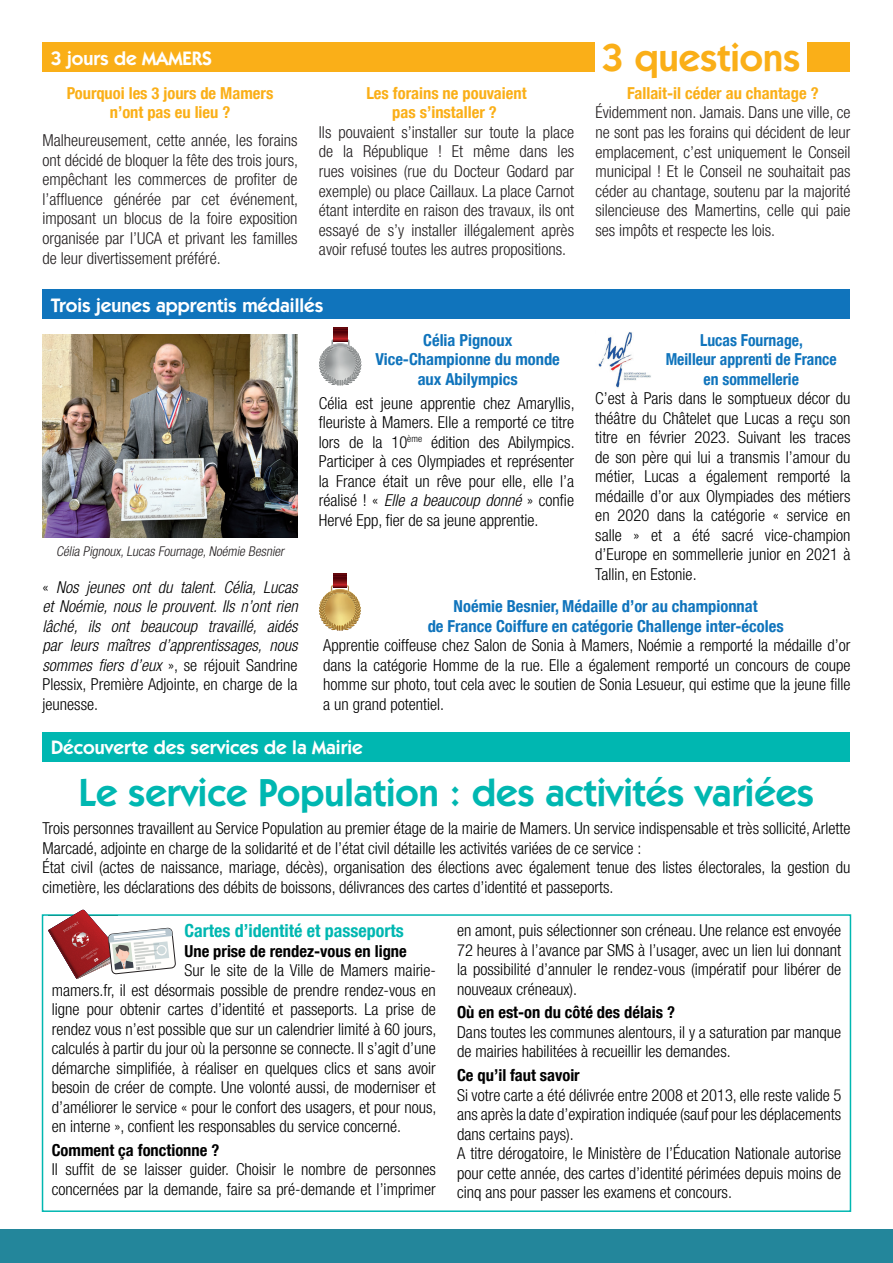
<style>
.page{position:relative;width:893px;height:1263px;background:#fff}
.page>*{position:absolute;margin:0;border:0;box-sizing:border-box;transform-origin:0 0}
.t1{font:600 39px "Kabel IT Cby BT";color:#00b7b1}
.t2{font:600 39px "Kabel IT Cby BT";color:#faaf18}
.t3{font:600 19.5px "Kabel IT Cby BT";color:#fff}
.t4{font:700 condensed 18px "Helvetica Neue LT Com";color:#00b7b1}
.t5{font:300 condensed 16.5px/19.5px "Helvetica Neue LT Com";color:#000;text-align:justify}
.t6{font:300 condensed 16.5px/19.5px "Helvetica Neue LT Com";color:#231f20;text-align:justify}
.t7{font:italic 300 condensed 16.5px/19.5px "Helvetica Neue";color:#000;text-align:justify}
.t8{font:700 condensed 16.5px/19.5px "Helvetica Neue LT Com";color:#1074bc;text-align:center}
.t9{font:700 condensed 16.5px "Helvetica Neue LT Com";color:#000}
.t10{font:700 condensed 16.5px/19.5px "Helvetica Neue LT Com";color:#faaf18;text-align:center}
.t11{font:700 condensed 16.5px/19.5px "Helvetica Neue LT Com";color:#1074bc;text-align:center;scale:.95 1}
.t12{font:italic 300 condensed 13.5px "Helvetica Neue LT Com";color:#231f20}
.s1{font-weight:700;color:#faaf18}
.s2{font-weight:700;color:#fff}
.s3{font-family:"Helvetica Neue LT Com";font-style:normal}
.s4{font-family:"Helvetica Neue";font-style:italic}
</style>
<div class="page">
<div style="left:42px;top:914px;width:809px;height:298px;border:2px solid #00b7b1"></div>
<div style="left:0;top:1229px;width:893px;height:34px;background:#23869b"></div>
<div style="left:43px;top:43px;width:552px;height:29px;background:#faaf18"></div>
<div style="left:43px;top:732px;width:807px;height:29px;background:#00b7b1"></div>
<div style="left:808px;top:43px;width:42px;height:29px;background:#faaf18"></div>
<div style="left:43px;top:289px;width:807px;height:30px;background:#1074bc"></div>
<img style="left:43px;top:334px;width:255px;height:203px">
<svg style="left:48px;top:910px;width:128px;height:69px"></svg>
<svg style="left:319px;top:327px;width:42px;height:58px"></svg>
<svg style="left:319px;top:573px;width:42px;height:58px"></svg>
<img style="left:598px;top:332px;width:53px;height:56px">
<p class="t3" style="left:51px;top:46px;width:163px">3 jours de MAMERS</p>
<p class="t10" style="left:67px;top:83px;width:208px">Pourquoi les 3 jours de Mamers n’ont pas eu lieu ?</p>
<p class="t6" style="left:43px;top:131px;width:257px">Malheureusement, cette année, les forains ont décidé de bloquer la fête des trois jours, empêchant les commerces de profiter de l’affluence générée par cet événement, imposant un blocus de la foire exposition organisée par l’UCA et privant les familles de leur divertissement préféré.</p>
<h1 class="t2" style="left:603px;top:34px;width:199px">3 questions</h1>
<p class="t6" style="left:319px;top:83px;width:257px;text-align:center"><span class="s1">Les forains ne pouvaient<br>pas s’installer ?</span><span class="s2">i<br></span>Ils pouvaient s’installer sur toute la place de la République ! Et même dans les rues voisines (rue du Docteur Godard par exemple) ou place Caillaux. La place Carnot étant interdite en raison des travaux, ils ont essayé de s’y installer illégalement après avoir refusé toutes les autres propositions.</p>
<p class="t10" style="left:627px;top:83px;width:193px">Fallait-il céder au chantage ?</p>
<p class="t6" style="left:595px;top:103px;width:257px">Évidemment non. Jamais. Dans une ville, ce ne sont pas les forains qui décident de leur emplacement, c’est uniquement le Conseil municipal ! Et le Conseil ne souhaitait pas céder au chantage, soutenu par la majorité silencieuse des Mamertins, celle qui paie ses impôts et respecte les lois.</p>
<p class="t3" style="left:51px;top:293px;width:274px">Trois jeunes apprentis médaillés</p>
<p class="t12" style="left:56px;top:543px;width:232px">Célia Pignoux,Lucas Fournage,Noémie Besnier</p>
<p class="t7" style="left:43px;top:577px;width:257px"><span class="s3">«</span> Nos jeunes ont du talent. Célia, Lucas et Noémie, nous le prouvent. Ils n’ont rien lâché, ils ont beaucoup travaillé, aidés par leurs maîtres d’apprentissages, nous</p>
<p class="t5" style="left:43px;top:655px;width:257px"><span class="s4">sommes fiers d’eux</span> », se réjouit Sandrine Plessix, Première Adjointe, en charge de la jeunesse.</p>
<p class="t8" style="left:376px;top:330px;width:186px">Célia Pignoux<br>Vice-Championne du monde aux Abilympics</p>
<p class="t5" style="left:319px;top:393px;width:257px">Célia est jeune apprentie chez Amaryllis, fleuriste à Mamers. Elle a remporté ce titre lors de la 10<sup>ème</sup> édition des Abilympics.<br>Participer à ces Olympiades et représenter la France était un rêve pour elle, elle l’a</p>
<p class="t7" style="left:319px;top:490px;width:257px"><span class="s3">réalisé ! «</span> Elle a beaucoup donné <span class="s3">» confie</span></p>
<p class="t5" style="left:319px;top:510px;width:221px">Hervé Epp, fier de sa jeune apprentie.</p>
<p class="t11" style="left:666px;top:330px;width:182px">Lucas Fournage,<br>Meilleur apprenti de France en sommellerie</p>
<p class="t5" style="left:595px;top:389px;width:257px">C’est à Paris dans le somptueux décor du théâtre du Châtelet que Lucas a reçu son titre en février 2023. Suivant les traces de son père qui lui a transmis l’amour du métier, Lucas a également remporté la médaille d’or aux Olympiades des métiers en 2020 dans la catégorie « service en salle » et a été sacré vice-champion d’Europe en sommellerie junior en 2021 à Tallin, en Estonie.</p>
<p class="t8" style="left:428px;top:597px;width:357px">Noémie Besnier, Médaille d’or au championnat<br>de France Coiffure en catégorie Challenge inter-écoles</p>
<p class="t5" style="left:323px;top:635px;width:529px">Apprentie coiffeuse chez Salon de Sonia à Mamers, Noémie a remporté la médaille d’or dans la catégorie Homme de la rue. Elle a également remporté un concours de coupe homme sur photo, tout cela avec le soutien de Sonia Lesueur, qui estime que la jeune fille a un grand potentiel.</p>
<p class="t3" style="left:51px;top:735px;width:313px">Découverte des services de la Mairie</p>
<h1 class="t1" style="left:79px;top:768px;width:737px">Le service Population : des activités variées</h1>
<p class="t5" style="left:43px;top:818px;width:809px;text-align:left">Trois personnes travaillent au Service Population au premier étage de la mairie de Mamers. Un service indispensable et très sollicité, Arlette Marcadé, adjointe en charge de la solidarité et de l’état civil détaille les activités variées de ce service :<br>État civil (actes de naissance, mariage, décès), organisation des élections avec également tenue des listes électorales, la gestion du cimetière, les déclarations des débits de boissons, délivrances des cartes d’identité et passeports.</p>
<p class="t4" style="left:185px;top:920px;width:221px">Cartes d’identité et passeports</p>
<p class="t9" style="left:185px;top:941px;width:224px">Une prise de rendez-vous en ligne</p>
<p class="t5" style="left:52px;top:960px;width:386px;text-indent:133px">Sur le site de la Ville de Mamers mairie&shy;mamers.fr, il est désormais possible de prendre rendez-vous en ligne pour obtenir cartes d’identité et passeports. La prise de rendez vous n’est possible que sur un calendrier limité à 60 jours, calculés à partir du jour où la personne se connecte. Il s’agit d’une démarche simplifiée, à réaliser en quelques clics et sans avoir besoin de créer de compte. Une volonté aussi, de moderniser et d’améliorer le service « pour le confort des usagers, et pour nous, en interne », confient les responsables du service concerné.</p>
<p class="t9" style="left:52px;top:1140px;width:169px">Comment ça fonctionne ?</p>
<p class="t5" style="left:52px;top:1160px;width:386px">Il suffit de se laisser guider. Choisir le nombre de personnes concernées par la demande, faire sa pré-demande et l’imprimer</p>
<p class="t5" style="left:457px;top:920px;width:386px">en amont, puis sélectionner son créneau. Une relance est envoyée 72 heures à l’avance par SMS à l’usager, avec un lien lui donnant la possibilité d’annuler le rendez-vous (impératif pour libérer de nouveaux créneaux).</p>
<p class="t9" style="left:457px;top:1003px;width:219px">Où en est-on du côté des délais ?</p>
<p class="t5" style="left:457px;top:1022px;width:386px">Dans toutes les communes alentours, il y a saturation par manque de mairies habilitées à recueillir les demandes.</p>
<p class="t9" style="left:457px;top:1065px;width:124px">Ce qu’il faut savoir</p>
<p class="t5" style="left:457px;top:1085px;width:386px;text-align:left">Si votre carte a été délivrée entre 2008 et 2013, elle reste valide 5 ans après la date d’expiration indiquée (sauf pour les déplacements dans certains pays).<br>A titre dérogatoire, le Ministère de l’Éducation Nationale autorise pour cette année, des cartes d’identité périmées depuis moins de cinq ans pour passer les examens et concours.</p>
</div>
